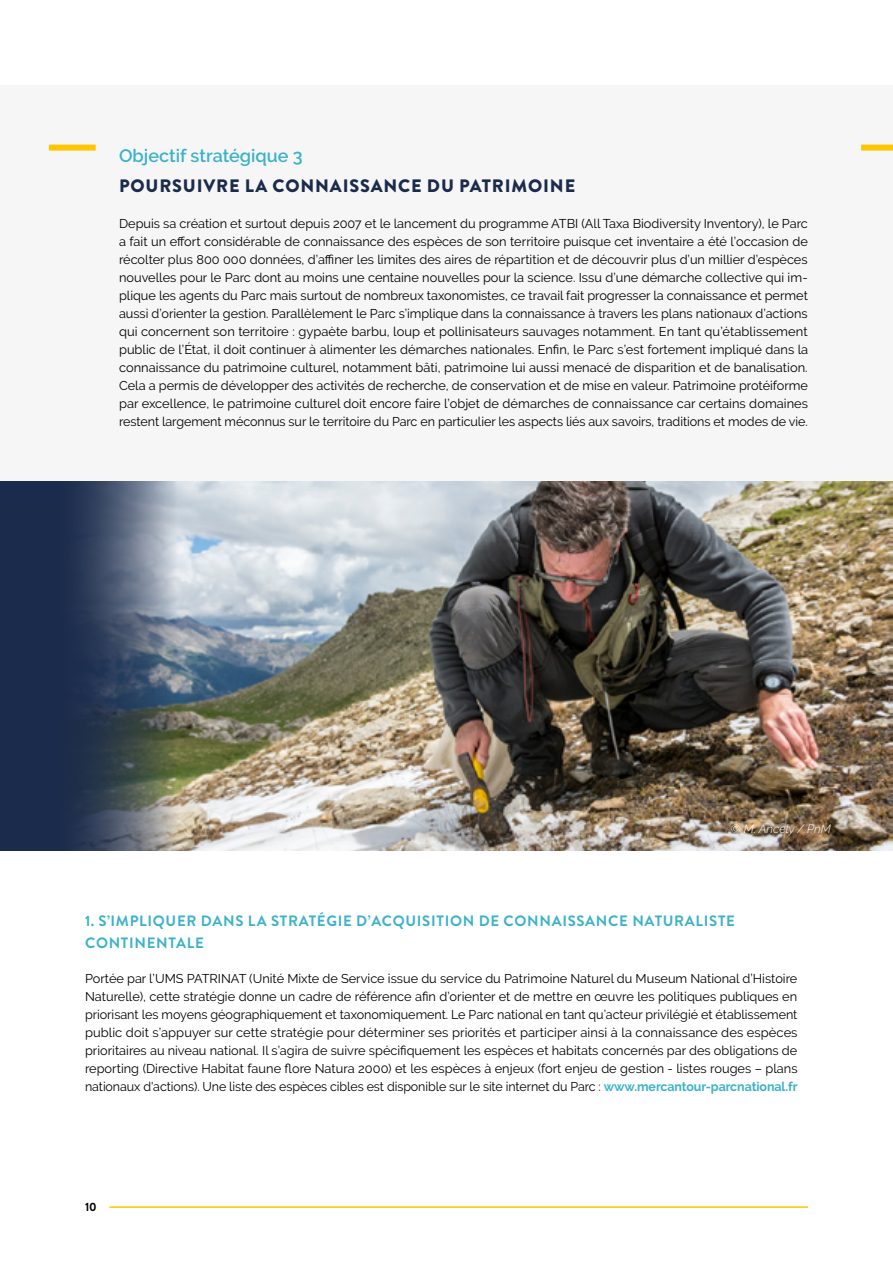
<style>
.page{position:relative;width:893px;height:1263px;background:#fff}
.page>*{position:absolute;margin:0;border:0;box-sizing:border-box;transform-origin:0 0}
.t1{font:900 18px "Brandon Grotesque";letter-spacing:.045em;color:#1b2b4b}
.t2{font:600 18px "Raleway";color:#3cb2c9}
.t3{font:700 15px/21.8px "Brandon Grotesque";letter-spacing:.045em;color:#3cb2c9}
.t4{font:12.75px/18px "Raleway";letter-spacing:-.005em;color:#000;text-align:justify}
.t5{font:italic 300 12px "Raleway";color:#fff}
.t6{font:700 12px "Brandon Grotesque";color:#000}
.s1{font-weight:700;color:#3cb2c9}
</style>
<div class="page">
<hr style="left:109px;top:1206px;width:699px;height:2px;background:#fdc600">
<div style="left:0;top:480px;width:893px;height:370px;background:#1b2b4b"></div>
<img style="left:58px;top:480px;width:835px;height:370px">
<div style="left:0;top:85px;width:893px;height:395px;background:#f6f6f6"></div>
<div style="left:49px;top:145px;width:47px;height:6px;background:#fdc600"></div>
<div style="left:861px;top:145px;width:32px;height:6px;background:#fdc600"></div>
<h1 class="t2" style="left:119px;top:145px;width:185px">Objectif stratégique 3</h1>
<h1 class="t1" style="left:119px;top:173px;width:458px">POURSUIVRE LA CONNAISSANCE DU PATRIMOINE</h1>
<p class="t4" style="left:119px;top:214px;width:691px">Depuis sa création et surtout depuis 2007 et le lancement du programme ATBI (All Taxa Biodiversity Inventory), le Parc a fait un effort considérable de connaissance des espèces de son territoire puisque cet inventaire a été l’occasion de récolter plus 800 000 données, d’affiner les limites des aires de répartition et de découvrir plus d’un millier d’espèces nouvelles pour le Parc dont au moins une centaine nouvelles pour la science. Issu d’une démarche collective qui im&shy;plique les agents du Parc mais surtout de nombreux taxonomistes, ce travail fait progresser la connaissance et permet aussi d’orienter la gestion. Parallèlement le Parc s’implique dans la connaissance à travers les plans nationaux d’actions qui concernent son territoire : gypaète barbu, loup et pollinisateurs sauvages notamment. En tant qu’établissement public de l’État, il doit continuer à alimenter les démarches nationales. Enfin, le Parc s’est fortement impliqué dans la connaissance du patrimoine culturel, notamment bâti, patrimoine lui aussi menacé de disparition et de banalisation.<br>Cela a permis de développer des activités de recherche, de conservation et de mise en valeur. Patrimoine protéiforme par excellence, le patrimoine culturel doit encore faire l’objet de démarches de connaissance car certains domaines restent largement méconnus sur le territoire du Parc en particulier les aspects liés aux savoirs, traditions et modes de vie.</p>
<p class="t5" style="left:731px;top:822px;width:102px">© M. Ancely / PnM</p>
<p class="t3" style="left:85px;top:910px;width:651px">1. S’IMPLIQUER DANS LA STRATÉGIE D’ACQUISITION DE CONNAISSANCE NATURALISTE<br>CONTINENTALE</p>
<p class="t4" style="left:85px;top:969px;width:714px">Portée par l’UMS PATRINAT (Unité Mixte de Service issue du service du Patrimoine Naturel du Museum National d’Histoire Naturelle), cette stratégie donne un cadre de référence afin d’orienter et de mettre en œuvre les politiques publiques en priorisant les moyens géographiquement et taxonomiquement. Le Parc national en tant qu’acteur privilégié et établissement public doit s’appuyer sur cette stratégie pour déterminer ses priorités et participer ainsi à la connaissance des espèces prioritaires au niveau national. Il s’agira de suivre spécifiquement les espèces et habitats concernés par des obligations de reporting (Directive Habitat faune flore Natura 2000) et les espèces à enjeux (fort enjeu de gestion - listes rouges – plans nationaux d'actions). Une liste des espèces cibles est disponible sur le site internet du Parc : <span class="s1">www.mercantour-parcnational.fr</span></p>
<p class="t6" style="left:85px;top:1199px;width:13px">10</p>
</div>
